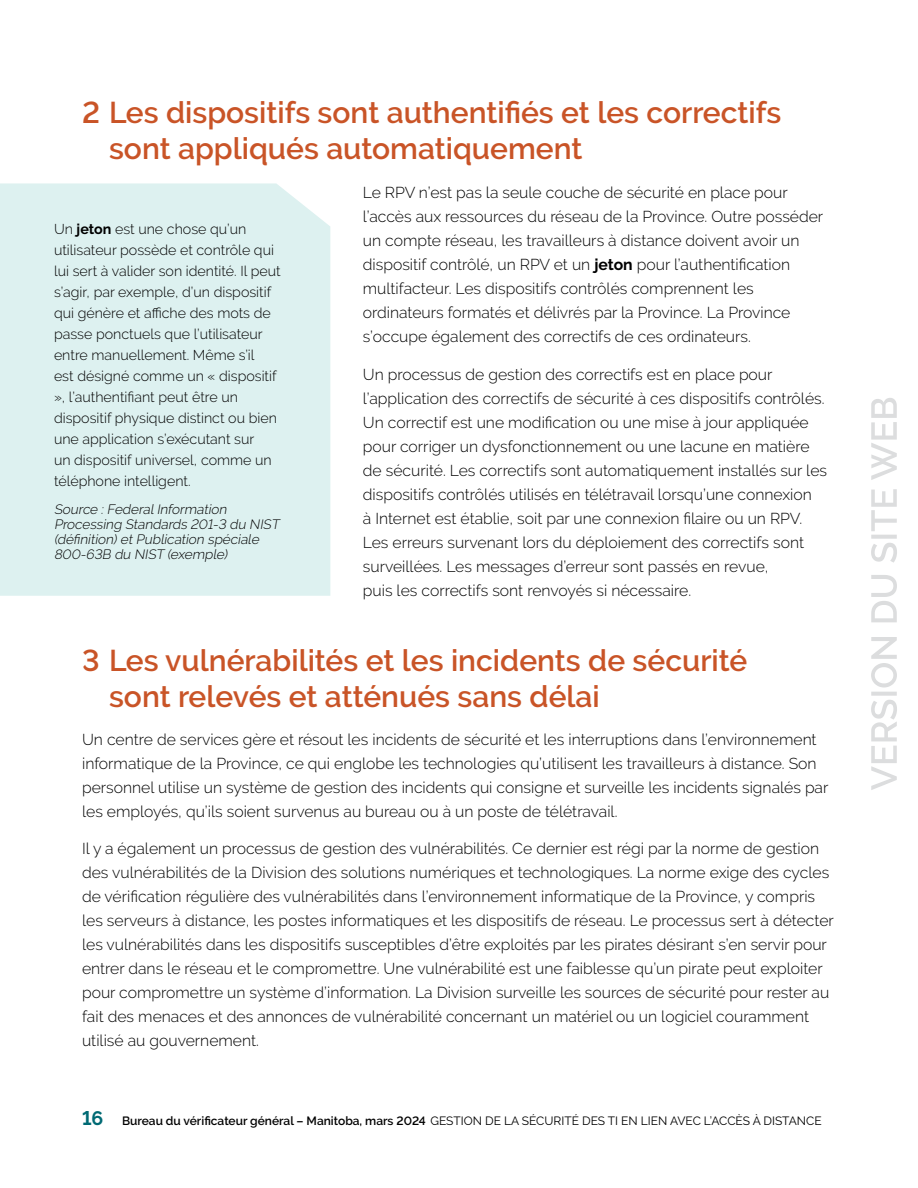
<style>
.page{position:relative;width:918px;height:1188px;background:#fff}
.page>*{position:absolute;margin:0;border:0;box-sizing:border-box;transform-origin:0 0}
.t1{font:600 30px/36px "Raleway";color:#c95427}
.t2{font:300 15.75px/24px "Raleway";color:#000}
.t3{font:300 14.25px/21px "Raleway";color:#000}
.t4{font:italic 300 13.5px/15px "Raleway";color:#000}
.t5{font:12px "Raleway";color:#000}
.s1{font-weight:700}
.s2{font-weight:700;font-size:19.5px;color:#006a74}
.s3{font-weight:600}
</style>
<div class="page">
<svg style="left:871px;top:398px;width:26px;height:392px"></svg>
<div style="left:0;top:183px;width:330px;height:413px;background:#ddf1f0"></div>
<h1 class="t1" style="left:109px;top:94px;width:674px;text-indent:-27px">2 Les dispositifs sont authentifiés et les correctifs sont appliqués automatiquement</h1>
<p class="t3" style="left:54px;top:218px;width:228px">Un <span class="s1">jeton</span> est une chose qu’un utilisateur possède et contrôle qui lui sert à valider son identité. Il peut s’agir, par exemple, d’un dispositif qui génère et affiche des mots de passe ponctuels que l’utilisateur entre manuellement. Même s’il<br>est désigné comme un « dispositif », l’authentifiant peut être un dispositif physique distinct ou bien une application s’exécutant sur<br>un dispositif universel, comme un téléphone intelligent.</p>
<p class="t4" style="left:54px;top:502px;width:229px">Source :FederalInformation<br>Processing Standards 201-3 du NIST (définition)etPublication spéciale<br>800-63B du NIST (exemple)</p>
<p class="t2" style="left:363px;top:181px;width:462px">Le RPV n’est pas la seule couche de sécurité en place pour l’accès aux ressources du réseau de la Province. Outre posséder un compte réseau, les travailleurs à distance doivent avoir un dispositif contrôlé, un RPV et un <span class="s1">jeton</span> pour l’authentification multifacteur. Les dispositifs contrôlés comprennent les ordinateurs formatés et délivrés par la Province. La Province s’occupe également des correctifs de ces ordinateurs.</p>
<p class="t2" style="left:363px;top:362px;width:466px">Un processus de gestion des correctifs est en place pour l’application des correctifs de sécurité à ces dispositifs contrôlés.<br>Un correctif est une modification ou une mise à jour appliquée pour corriger un dysfonctionnement ou une lacune en matière de sécurité. Les correctifs sont automatiquement installés sur les dispositifs contrôlés utilisés en télétravail lorsqu’une connexion<br>à Internet est établie, soit par une connexion filaire ou un RPV.<br>Les erreurs survenant lors du déploiement des correctifs sont surveillées. Les messages d’erreur sont passés en revue,<br>puis les correctifs sont renvoyés si nécessaire.</p>
<h1 class="t1" style="left:109px;top:643px;width:640px;text-indent:-27px">3 Les vulnérabilités et les incidents de sécurité sont relevés et atténués sans délai</h1>
<p class="t2" style="left:82px;top:727px;width:748px">Un centre de services gère et résout les incidents de sécurité et les interruptions dans l’environnement informatique de la Province, ce qui englobe les technologies qu’utilisent les travailleurs à distance. Son personnel utilise un système de gestion des incidents qui consigne et surveille les incidents signalés par les employés, qu’ils soient survenus au bureau ou à un poste de télétravail.</p>
<p class="t2" style="left:82px;top:836px;width:753px">Il y a également un processus de gestion des vulnérabilités. Ce dernier est régi par la norme de gestion des vulnérabilités de la Division des solutions numériques et technologiques. La norme exige des cycles de vérification régulière des vulnérabilités dans l’environnement informatique de la Province, y compris les serveurs à distance, les postes informatiques et les dispositifs de réseau. Le processus sert à détecter les vulnérabilités dans les dispositifs susceptibles d’être exploités par les pirates désirant s’en servir pour entrer dans le réseau et le compromettre. Une vulnérabilité est une faiblesse qu’un pirate peut exploiter pour compromettre un système d’information. La Division surveille les sources de sécurité pour rester au fait des menaces et des annonces de vulnérabilité concernant un matériel ou un logiciel couramment utilisé au gouvernement.</p>
<p class="t5" style="left:82px;top:1114px;width:741px"><span class="s2">16</span> <span class="s3">Bureau du vérificateur général – Manitoba, mars 2024</span> GESTION DE LA SÉCURITÉ DES TI EN LIEN AVEC L’ACCÈS À DISTANCE</p>
</div>
